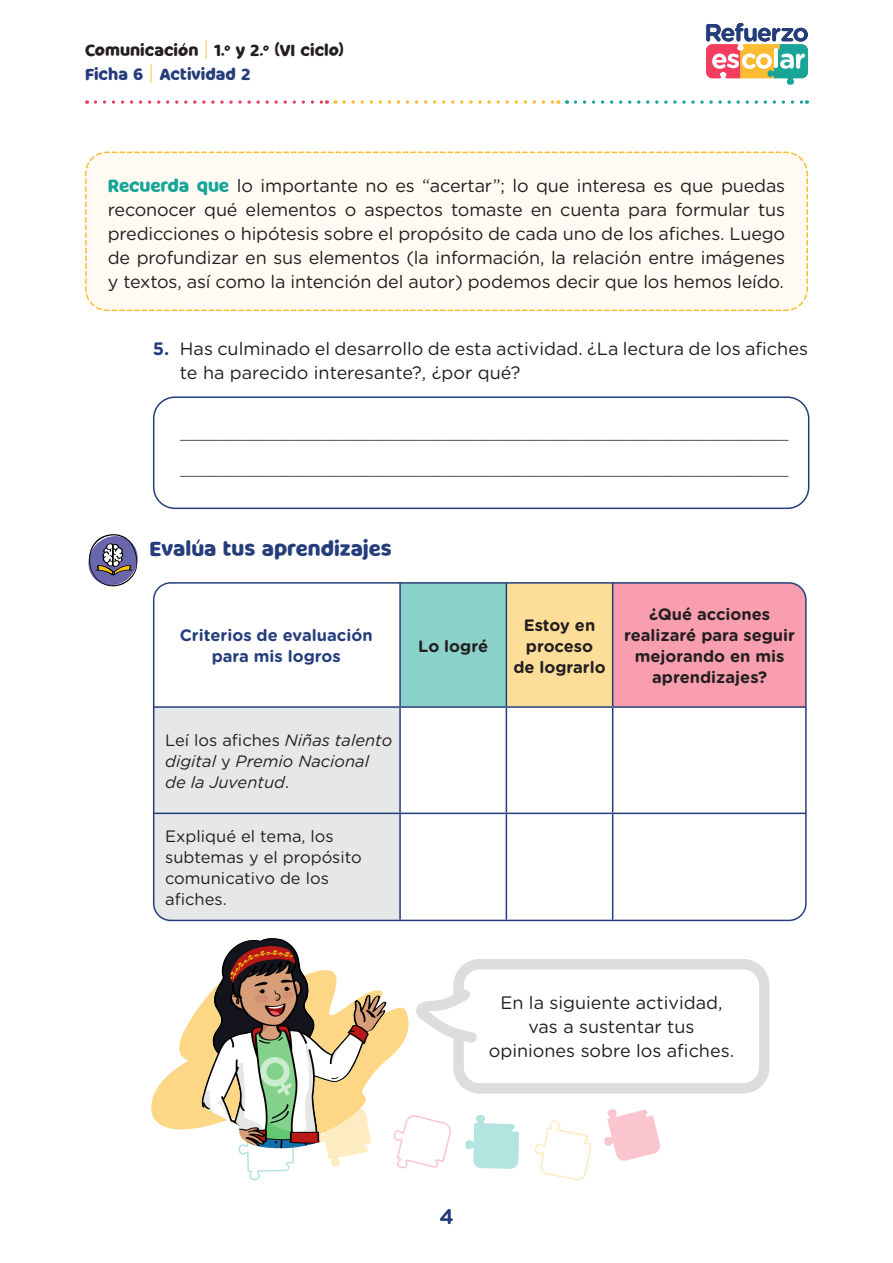
<style>
.page{position:relative;width:893px;height:1263px;background:#fff}
.page>*{position:absolute;margin:0;border:0;box-sizing:border-box;transform-origin:0 0}
.Subtítulos{font:21px "Milky Nice Clean";color:#253e7b}
.t1{font:500 21px "Gotham Rounded";color:#253e7b}
.Cuerpo_de_texto_just{font:18px/24px "Gotham Rounded";color:#231f20}
.t2{font:300 16.5px "Gotham Rounded";color:#231f20}
.t3{font:700 16.5px/21px "Gotham Rounded";color:#231f20;text-align:center}
.t4{font:16.5px/21px "Gotham Rounded";color:#231f20}
.t5{font:italic 16.5px/21px "Gotham Rounded";color:#231f20}
.t6{font:16.5px/23.4px "Milky Nice Clean";color:#231f20}
.t7{font:700 16.5px/21px "Gotham Rounded";color:#253e7b;text-align:center}
.s1{font-family:"Gotham Rounded";font-weight:300;font-size:19.5px;color:#fbbc33}
.s2{color:#253e7b}
.s3{font-family:"Milky Nice Clean";color:#18a597}
.s4{font-weight:700;color:#253e7b}
.s5{font-style:normal}
</style>
<div class="page">
<svg style="left:535px;top:1120px;width:57px;height:61px"></svg>
<svg style="left:604px;top:1109px;width:57px;height:52px"></svg>
<svg style="left:465px;top:1115px;width:54px;height:54px"></svg>
<svg style="left:326px;top:1148px;width:42px;height:18px"></svg>
<svg style="left:396px;top:1115px;width:55px;height:54px"></svg>
<svg style="left:238px;top:1148px;width:56px;height:33px"></svg>
<svg style="left:706px;top:23px;width:102px;height:62px"></svg>
<svg style="left:95px;top:101px;width:232px;height:3px"></svg>
<svg style="left:344px;top:101px;width:215px;height:3px"></svg>
<svg style="left:575px;top:101px;width:232px;height:3px"></svg>
<div style="left:85px;top:151px;width:723px;height:161px;background:#fffbf3"></div>
<div style="left:153px;top:396px;width:656px;height:113px;border:2px solid #253e7b;border-radius:21px"></div>
<div style="left:400px;top:583px;width:106px;height:124px;background:#8bd2cb"></div>
<div style="left:506px;top:583px;width:107px;height:124px;background:#fdde99"></div>
<div style="left:613px;top:583px;width:193px;height:124px;background:#f99eaf"></div>
<div style="left:154px;top:708px;width:245px;height:212px;background:#e6e7e9"></div>
<hr style="left:399px;top:583px;width:2px;height:123px;background:#253e7b">
<hr style="left:506px;top:583px;width:1px;height:123px;background:#253e7b">
<hr style="left:612px;top:583px;width:1px;height:123px;background:#253e7b">
<hr style="left:154px;top:706px;width:246px;height:2px;background:#253e7b">
<hr style="left:400px;top:706px;width:106px;height:2px;background:#253e7b">
<hr style="left:399px;top:708px;width:2px;height:105px;background:#253e7b">
<hr style="left:506px;top:706px;width:107px;height:2px;background:#253e7b">
<hr style="left:506px;top:708px;width:1px;height:105px;background:#253e7b">
<hr style="left:613px;top:706px;width:193px;height:2px;background:#253e7b">
<hr style="left:612px;top:708px;width:1px;height:105px;background:#253e7b">
<hr style="left:399px;top:814px;width:2px;height:106px;background:#253e7b">
<hr style="left:506px;top:814px;width:1px;height:106px;background:#253e7b">
<hr style="left:612px;top:814px;width:1px;height:106px;background:#253e7b">
<hr style="left:154px;top:813px;width:246px;height:1px;background:#253e7b">
<hr style="left:400px;top:813px;width:106px;height:1px;background:#253e7b">
<hr style="left:506px;top:813px;width:107px;height:1px;background:#253e7b">
<hr style="left:613px;top:813px;width:193px;height:1px;background:#253e7b">
<div style="left:153px;top:582px;width:654px;height:339px;border:2px solid #253e7b;border-radius:17px"></div>
<svg style="left:88px;top:534px;width:50px;height:53px"></svg>
<img style="left:151px;top:938px;width:263px;height:210px">
<div style="left:453px;top:959px;width:317px;height:135px;border:10px solid #dcdddf;border-radius:21px"></div>
<svg style="left:417px;top:984px;width:60px;height:64px"></svg>
<p class="t6" style="left:85px;top:39px;width:260px">Comunicación <span class="s1">|</span> 1.<sup>o</sup> y 2.<sup>o</sup> (VI ciclo)<br><span class="s2">Ficha 6</span> <span class="s1">|</span> <span class="s2">Actividad 2</span></p>
<p class="Cuerpo_de_texto_just" style="left:108px;top:173px;width:679px;text-align:justify"><span class="s3">Recuerda que</span> lo importante no es “acertar”; lo que interesa es que puedas reconocer qué elementos o aspectos tomaste en cuenta para formular tus predicciones o hipótesis sobre el propósito de cada uno de los afiches. Luego de profundizar en sus elementos (la información, la relación entre imágenes y textos, así como la intención del autor) podemos decir que los hemos leído.</p>
<p class="Cuerpo_de_texto_just" style="left:180px;top:336px;width:629px;text-indent:-27px"><span class="s4">5.</span> Has culminado el desarrollo de esta actividad. ¿La lectura de los afiches te ha parecido interesante?, ¿por qué?</p>
<p class="t2" style="left:181px;top:421px;width:609px">____________________________________________________________</p>
<p class="t2" style="left:181px;top:457px;width:609px">____________________________________________________________</p>
<p class="Subtítulos" style="left:149px;top:535px;width:244px">Evalúa tus aprendizajes</p>
<p class="t7" style="left:180px;top:624px;width:194px">Criterios de evaluación para mis logros</p>
<p class="t3" style="left:418px;top:634px;width:71px">Lo logré</p>
<p class="t5" style="left:165px;top:729px;width:229px"><span class="s5">Leí los afiches</span> Niñas talento digital <span class="s5">y</span> Premio Nacional de la Juventud<span class="s5">.</span></p>
<p class="t4" style="left:165px;top:824px;width:198px">Expliqué el tema, los subtemas y el propósito comunicativo de los afiches.</p>
<p class="t3" style="left:513px;top:613px;width:94px">Estoy en proceso de lograrlo</p>
<p class="t3" style="left:624px;top:603px;width:173px">¿Qué acciones realizaré para seguir mejorando en mis aprendizajes?</p>
<p class="Cuerpo_de_texto_just" style="left:489px;top:990px;width:247px;text-align:center">En la siguiente actividad, vas a sustentar tus opiniones sobre los afiches.</p>
<p class="t1" style="left:439px;top:1202px;width:16px">4</p>
</div>
